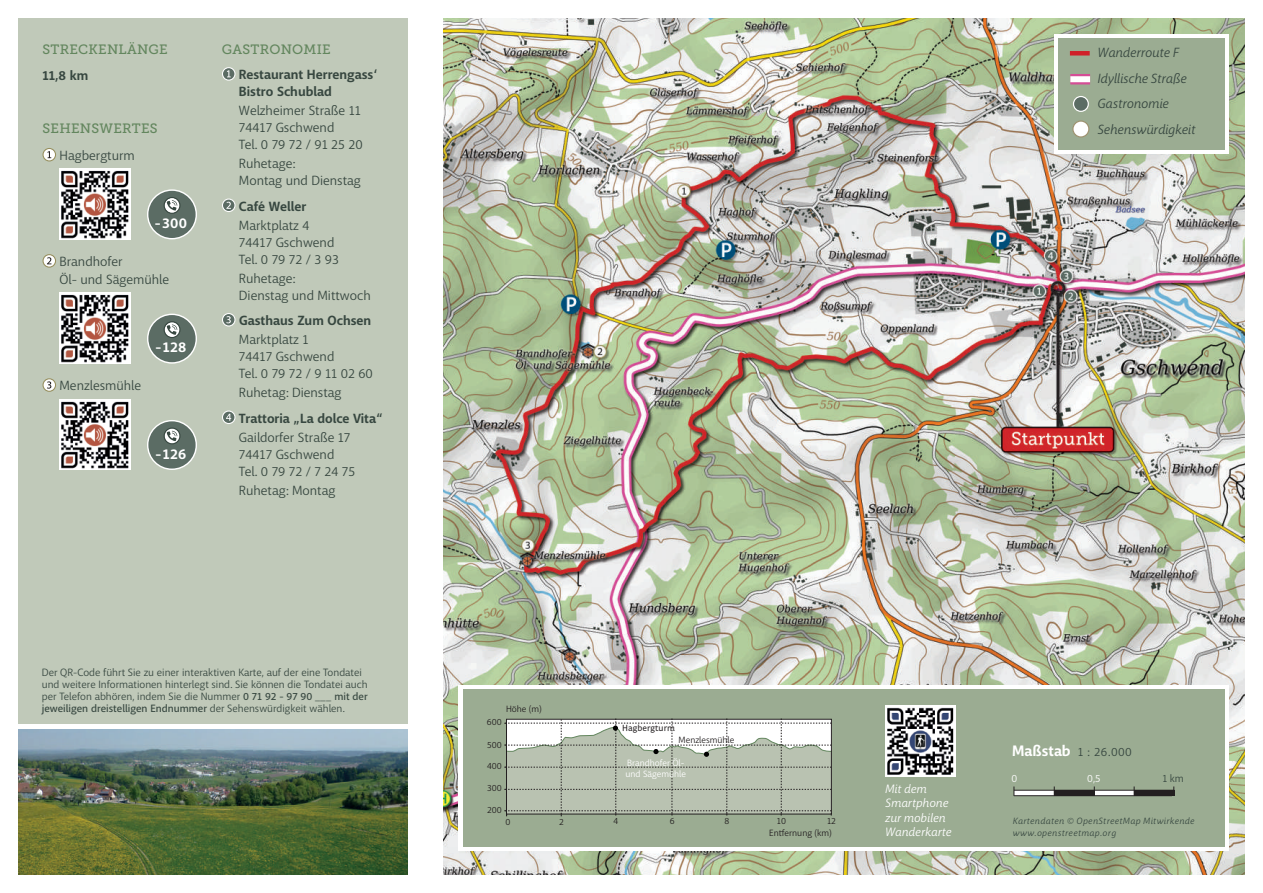
<style>
.page{position:relative;width:1263px;height:893px;background:#fff}
.page>*{position:absolute;margin:0;border:0;box-sizing:border-box;transform-origin:0 0}
.t1{font:700 14.25px "Macha";letter-spacing:.02em;color:#fff}
.t2{font:13.5px "Museo Slab 500";letter-spacing:.02em;color:#63865e}
.t3{font:13.2px/17px "Macha";color:#374740}
.t4{font:700 13.2px/17px "Macha";color:#374740}
.t5{font:italic 13.2px/25.7px "Macha";color:#374740}
.t6{font:italic 12px/14.2px "Macha";letter-spacing:.01em;color:#fff}
.t7{font:12px "Macha";color:#374740}
.t8{font:10.5px/12px "Macha";color:#374740}
.t9{font:10.5px "Macha";color:#fff}
.t10{font:italic 9px/12px "Macha";letter-spacing:.05em;color:#374740}
.t11{font:9px "Macha";color:#231f20}
.t12{font:9px/10.5px "Macha";color:#fff}
.t13{font:9px "Respublika FY";color:#231f20}
.s1{font-weight:500}
.s2{font-weight:700;font-size:15px;color:#fff}
</style>
<div class="page">
<img style="left:443px;top:18px;width:802px;height:857px">
<div style="left:0;top:0;width:425px;height:893px;background:#c0c9b9"></div>
<img style="left:17px;top:729px;width:391px;height:147px">
<div style="left:459px;top:685px;width:770px;height:166px;background:#fff"></div>
<div style="left:463px;top:689px;width:762px;height:158px;background:#9bac92"></div>
<hr style="left:15px;top:725px;width:396px;height:4px;background:#fff">
<div style="left:1054px;top:34px;width:175px;height:119px;background:#fff"></div>
<div style="left:1058px;top:38px;width:167px;height:111px;background:#9bac92"></div>
<div style="left:1070px;top:51px;width:20px;height:5px;background:#d02029"></div>
<svg style="left:1073px;top:121px;width:16px;height:16px"></svg>
<div style="left:1072px;top:120px;width:17px;height:18px;border:1px solid #9f9270;border-radius:50%"></div>
<div style="left:1073px;top:97px;width:15px;height:14px;background:#5b6c64;border-radius:50%"></div>
<div style="left:1073px;top:96px;width:16px;height:16px;border:1px solid #fff;border-radius:50%"></div>
<img style="left:885px;top:706px;width:71px;height:70px">
<svg style="left:1070px;top:74px;width:20px;height:10px"></svg>
<div style="left:1070px;top:76px;width:20px;height:6px;background:#fff"></div>
<div style="left:1014px;top:790px;width:160px;height:6px;background:#fff"></div>
<div style="left:1134px;top:790px;width:40px;height:6px;background:#231f20"></div>
<div style="left:1054px;top:790px;width:40px;height:6px;background:#231f20"></div>
<hr style="left:1014px;top:790px;width:160px;height:1px;background:#231f20">
<hr style="left:1014px;top:795px;width:158px;height:1px;background:#231f20">
<svg style="left:504px;top:718px;width:328px;height:98px"></svg>
<svg style="left:43px;top:148px;width:13px;height:13px"></svg>
<div style="left:43px;top:148px;width:13px;height:13px;border:1px solid #968e5d;border-radius:50%"></div>
<svg style="left:47px;top:151px;width:4px;height:7px"></svg>
<img style="left:60px;top:169px;width:70px;height:70px">
<svg style="left:43px;top:255px;width:13px;height:12px"></svg>
<div style="left:43px;top:254px;width:13px;height:14px;border:1px solid #968e5d;border-radius:50%"></div>
<svg style="left:47px;top:257px;width:5px;height:7px"></svg>
<img style="left:60px;top:293px;width:70px;height:70px">
<svg style="left:43px;top:379px;width:13px;height:12px"></svg>
<div style="left:43px;top:378px;width:13px;height:14px;border:1px solid #968e5d;border-radius:50%"></div>
<svg style="left:47px;top:381px;width:4px;height:8px"></svg>
<img style="left:60px;top:399px;width:70px;height:71px">
<svg style="left:222px;top:68px;width:13px;height:12px"></svg>
<div style="left:222px;top:67px;width:13px;height:14px;border:1px solid #fff;border-radius:50%"></div>
<svg style="left:227px;top:70px;width:4px;height:7px"></svg>
<svg style="left:222px;top:199px;width:13px;height:13px"></svg>
<div style="left:222px;top:199px;width:13px;height:13px;border:1px solid #fff;border-radius:50%"></div>
<svg style="left:226px;top:202px;width:5px;height:7px"></svg>
<svg style="left:222px;top:314px;width:13px;height:12px"></svg>
<div style="left:222px;top:313px;width:13px;height:14px;border:1px solid #fff;border-radius:50%"></div>
<svg style="left:226px;top:316px;width:5px;height:7px"></svg>
<svg style="left:222px;top:411px;width:13px;height:12px"></svg>
<div style="left:222px;top:410px;width:13px;height:14px;border:1px solid #fff;border-radius:50%"></div>
<svg style="left:226px;top:414px;width:5px;height:7px"></svg>
<div style="left:148px;top:190px;width:48px;height:49px;background:#5b6c64;border-radius:50%"></div>
<div style="left:147px;top:189px;width:50px;height:50px;border:1px solid #fff;border-radius:50%"></div>
<svg style="left:164px;top:197px;width:16px;height:17px"></svg>
<div style="left:148px;top:314px;width:48px;height:49px;background:#5b6c64;border-radius:50%"></div>
<div style="left:147px;top:314px;width:50px;height:50px;border:1px solid #fff;border-radius:50%"></div>
<svg style="left:164px;top:321px;width:16px;height:17px"></svg>
<div style="left:148px;top:421px;width:48px;height:48px;background:#5b6c64;border-radius:50%"></div>
<div style="left:147px;top:420px;width:50px;height:50px;border:1px solid #fff;border-radius:50%"></div>
<svg style="left:164px;top:427px;width:16px;height:17px"></svg>
<div style="left:0;top:0;width:17px;height:893px;background:#fff"></div>
<div style="left:0;top:876px;width:1263px;height:17px;background:#fff"></div>
<div style="left:0;top:0;width:1263px;height:17px;background:#fff"></div>
<div style="left:408px;top:0;width:34px;height:893px;background:#fff"></div>
<p class="t2" style="left:43px;top:42px;width:127px">STRECKENLÄNGE</p>
<p class="t4" style="left:43px;top:67px;width:47px">11,8 km</p>
<p class="t2" style="left:43px;top:121px;width:117px">SEHENSWERTES</p>
<p class="t3" style="left:60px;top:147px;width:77px">Hagbergturm</p>
<p class="t1" style="left:155px;top:214px;width:34px">- 300</p>
<p class="t3" style="left:60px;top:253px;width:111px;line-height:18px">Brandhofer<br>Öl- und Sägemühle</p>
<p class="t3" style="left:60px;top:377px;width:83px">Menzlesmühle</p>
<p class="t1" style="left:155px;top:339px;width:32px">- 128</p>
<p class="t1" style="left:156px;top:445px;width:32px">- 126</p>
<p class="t2" style="left:222px;top:42px;width:110px">GASTRONOMIE</p>
<p class="t4" style="left:239px;top:66px;width:140px">Restaurant Herrengass‘<br>Bistro Schublad</p>
<p class="t3" style="left:239px;top:102px;width:125px">Welzheimer Straße 11<br>74417 Gschwend<br>Tel. 0 79 72 / 91 25 20</p>
<p class="t3" style="left:239px;top:155px;width:123px">Ruhetage:<br>Montag und Dienstag</p>
<p class="t4" style="left:239px;top:198px;width:69px">Café Weller</p>
<p class="t3" style="left:239px;top:217px;width:102px">Marktplatz 4<br>74417 Gschwend<br>Tel. 0 79 72 / 3 93</p>
<p class="t3" style="left:239px;top:270px;width:133px">Ruhetage:<br>Dienstag und Mittwoch</p>
<p class="t4" style="left:239px;top:312px;width:134px">Gasthaus Zum Ochsen</p>
<p class="t3" style="left:239px;top:331px;width:135px">Marktplatz 1<br>74417 Gschwend<br>Tel. 0 79 72 / 9 11 02 60</p>
<p class="t3" style="left:239px;top:384px;width:104px">Ruhetag: Dienstag</p>
<p class="t4" style="left:239px;top:410px;width:145px">Trattoria „La dolce Vita“</p>
<p class="t3" style="left:239px;top:429px;width:118px">Gaildorfer Straße 17<br>74417 Gschwend<br>Tel. 0 79 72 / 7 24 75</p>
<p class="t3" style="left:239px;top:482px;width:98px">Ruhetag: Montag</p>
<p class="t8" style="left:42px;top:667px;width:327px">Der QR-Code führt Sie zu einer interaktiven Karte, auf der eine Tondatei und weitere Informationen hinterlegt sind. Sie können die Tondatei auch per Telefon abhören, indem Sie die Nummer <span class="s1">0 71 92 - 97 90 ___ mit der jeweiligen dreistelligen Endnummer</span> der Sehenswürdigkeit wählen.</p>
<p class="t5" style="left:1097px;top:40px;width:99px">Wanderroute F<br>Idyllische Straße<br>Gastronomie<br>Sehenswürdigkeit</p>
<p class="t11" style="left:506px;top:703px;width:37px">Höhe (m)</p>
<p class="t11" style="left:487px;top:716px;width:16px">600</p>
<p class="t11" style="left:487px;top:760px;width:16px">400</p>
<p class="t11" style="left:487px;top:783px;width:16px">300</p>
<p class="t11" style="left:487px;top:804px;width:16px">200</p>
<p class="t11" style="left:487px;top:739px;width:16px">500</p>
<p class="t13" style="left:622px;top:722px;width:54px">Hagbergturm</p>
<p class="t12" style="left:625px;top:758px;width:62px">Brandhofer Öl&shy;und Sägemühle</p>
<p class="t11" style="left:679px;top:734px;width:57px">Menzlesmühle</p>
<p class="t11" style="left:505px;top:816px;width:6px">0</p>
<p class="t11" style="left:559px;top:816px;width:6px">2</p>
<p class="t11" style="left:614px;top:815px;width:6px">4</p>
<p class="t11" style="left:670px;top:815px;width:6px">6</p>
<p class="t11" style="left:725px;top:815px;width:6px">8</p>
<p class="t11" style="left:777px;top:815px;width:11px">10</p>
<p class="t11" style="left:827px;top:815px;width:10px">12</p>
<p class="t11" style="left:769px;top:827px;width:64px">Entfernung (km)</p>
<p class="t6" style="left:885px;top:782px;width:68px">Mit dem<br>Smartphone zur mobilen<br>Wanderkarte</p>
<p class="t7" style="left:1012px;top:744px;width:121px"><span class="s2">Maßstab</span> 1 : 26.000</p>
<p class="t9" style="left:1011px;top:772px;width:7px">0</p>
<p class="t9" style="left:1087px;top:772px;width:15px">0,5</p>
<p class="t8" style="left:1162px;top:773px;width:23px">1 km</p>
<p class="t10" style="left:1013px;top:815px;width:183px">Kartendaten © OpenStreetMap Mitwirkende www.openstreetmap.org</p>
</div>
